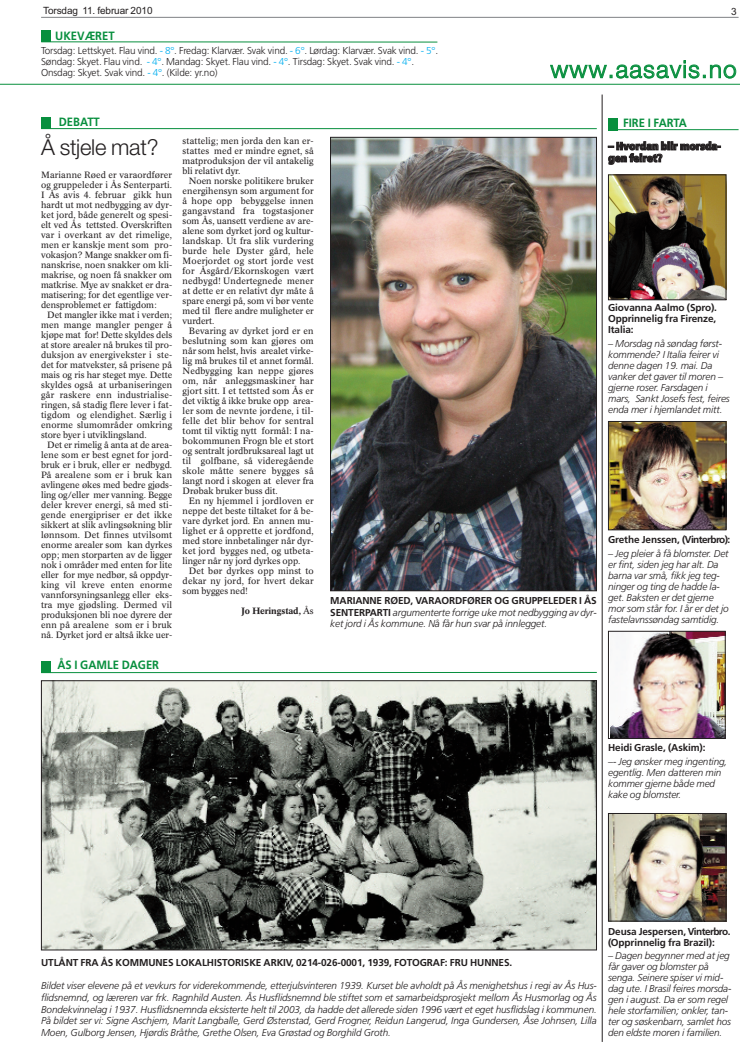
<style>
.page{position:relative;width:740px;height:1049px;background:#fff}
.page>*{position:absolute;margin:0;border:0;box-sizing:border-box;transform-origin:0 0}
.t1{font:300 24px "Helvetica Neue";letter-spacing:.055em;color:#088f3e}
.t2{font:300 22px "Helvetica Neue";letter-spacing:-.01em;color:#231f20}
.t3{font:700 12px "Frutiger";color:#088f3e;scale:.94 1}
.t4{font:900 condensed 11px/12px "Frutiger";letter-spacing:-.01em;color:#231f20}
.t5{font:italic 300 10px/11px "Frutiger";letter-spacing:-.01em;color:#231f20}
.t6{font:700 10px/11px "Frutiger";letter-spacing:-.01em;color:#231f20;text-align:justify}
.t7{font:300 10px/11px "Frutiger";letter-spacing:-.015em;color:#231f20}
.t8{font:10px "Arial";letter-spacing:-.01em;color:#231f20}
.t9{font:9px/10px "Concorde BE";color:#231f20;text-align:justify}
.t10{font:500 9px "Concorde BE";letter-spacing:-.005em;color:#231f20}
.s1{color:#00aeef}
.s2{font-weight:400}
.s3{font-weight:700;font-style:normal}
</style>
<div class="page">
<hr style="left:41px;top:17px;width:697px;height:1px;background:#808285">
<div style="left:41px;top:30px;width:10px;height:12px;background:#088f3e"></div>
<img style="left:610px;top:815px;width:114px;height:104px">
<div style="left:608px;top:813px;width:118px;height:108px;border:1px solid #231f20"></div>
<img style="left:610px;top:423px;width:114px;height:105px">
<div style="left:608px;top:421px;width:118px;height:109px;border:1px solid #231f20"></div>
<div style="left:608px;top:118px;width:10px;height:12px;background:#088f3e"></div>
<img style="left:610px;top:177px;width:114px;height:121px">
<div style="left:608px;top:175px;width:118px;height:125px;border:1px solid #231f20"></div>
<div style="left:41px;top:117px;width:10px;height:12px;background:#088f3e"></div>
<hr style="left:0;top:84px;width:740px;height:1px;background:#088f3e">
<hr style="left:41px;top:42px;width:396px;height:1px;background:#088f3e">
<hr style="left:41px;top:128px;width:556px;height:1px;background:#088f3e">
<hr style="left:608px;top:129px;width:130px;height:1px;background:#088f3e">
<hr style="left:602px;top:95px;width:1px;height:947px;background:#231f20">
<img style="left:610px;top:633px;width:113px;height:104px">
<div style="left:608px;top:631px;width:117px;height:108px;border:1px solid #231f20"></div>
<div style="left:41px;top:661px;width:10px;height:12px;background:#088f3e"></div>
<hr style="left:41px;top:672px;width:556px;height:1px;background:#088f3e">
<img style="left:332px;top:139px;width:263px;height:450px">
<div style="left:330px;top:137px;width:267px;height:454px;border:1px solid #231f20"></div>
<img style="left:43px;top:682px;width:552px;height:266px">
<div style="left:41px;top:680px;width:556px;height:270px;border:1px solid #231f20"></div>
<p class="t8" style="left:43px;top:5px;width:111px">Torsdag 11. februar 2010</p>
<p class="t8" style="left:731px;top:6px;width:7px">3</p>
<h3 class="t3" style="left:55px;top:31px;width:65px">UKEVÆRET</h3>
<p class="t7" style="left:41px;top:46px;width:398px">Torsdag: Lettskyet. Flau vind. <span class="s1">- 8°</span>. Fredag: Klarvær. Svak vind. <span class="s1">- 6°</span>. Lørdag: Klarvær. Svak vind. <span class="s1">- 5°</span>.<br>Søndag: Skyet. Flau vind. <span class="s1">- 4°</span>. Mandag: Skyet. Flau vind. <span class="s1">- 4°</span>. Tirsdag: Skyet. Svak vind. <span class="s1">- 4°</span>.<br>Onsdag: Skyet. Svak vind. <span class="s1">- 4°</span>. (Kilde: yr.no)</p>
<h1 class="t1" style="left:550px;top:61px;width:188px">www.aasavis.no</h1>
<h3 class="t3" style="left:59px;top:117px;width:45px">DEBATT</h3>
<h3 class="t3" style="left:623px;top:118px;width:69px">FIRE I FARTA</h3>
<h2 class="t2" style="left:41px;top:139px;width:119px">Å stjele mat?</h2>
<p class="t9" style="left:41px;top:170px;width:133px">Marianne Røed er varaordfører og gruppeleder i Ås Senterparti.<br>I Ås avis 4. februar gikk hun hardt ut mot nedbygging av dyr&shy;ket jord, både generelt og spesi&shy;elt ved Ås tettsted. Overskriften var i overkant av det rimelige, men er kanskje ment som pro&shy;vokasjon? Mange snakker om fi&shy;nanskrise, noen snakker om kli&shy;makrise, og noen få snakker om matkrise. Mye av snakket er dra&shy;matisering; for det egentlige ver&shy;densproblemet er fattigdom:</p>
<p class="t9" style="left:41px;top:310px;width:133px;text-indent:6px">Det mangler ikke mat i verden; men mange mangler penger å kjøpe mat for! Dette skyldes dels at store arealer nå brukes til pro&shy;duksjon av energivekster i ste&shy;det for matvekster, så prisene på mais og ris har steget mye. Dette skyldes også at urbaniseringen går raskere enn industrialise&shy;ringen, så stadig flere lever i fat&shy;tigdom og elendighet. Særlig i enorme slumområder omkring store byer i utviklingsland.</p>
<p class="t9" style="left:41px;top:440px;width:133px;text-indent:6px">Det er rimelig å anta at de area&shy;lene som er best egnet for jord&shy;bruk er i bruk, eller er nedbygd.<br>På arealene som er i bruk kan avlingene økes med bedre gjøds&shy;ling og/eller mer vanning. Begge deler krever energi, så med sti&shy;gende energipriser er det ikke sikkert at slik avlingsøkning blir lønnsom. Det finnes utvilsomt enorme arealer som kan dyrkes opp; men storparten av de ligger nok i områder med enten for lite eller for mye nedbør, så oppdyr&shy;king vil kreve enten enorme vannforsyningsanlegg eller eks&shy;tra mye gjødsling. Dermed vil produksjonen bli noe dyrere der enn på arealene som er i bruk nå. Dyrket jord er altså ikke uer-</p>
<h3 class="t3" style="left:57px;top:660px;width:110px">ÅS I GAMLE DAGER</h3>
<p class="t9" style="left:183px;top:137px;width:133px">stattelig; men jorda den kan er&shy;stattes med er mindre egnet, så matproduksjon der vil antakelig bli relativt dyr.</p>
<p class="t9" style="left:183px;top:177px;width:133px;text-indent:6px">Noen norske politikere bruker energihensyn som argument for å hope opp bebyggelse innen gangavstand fra togstasjoner som Ås, uansett verdiene av are&shy;alene som dyrket jord og kultur&shy;landskap. Ut fra slik vurdering burde hele Dyster gård, hele Moerjordet og stort jorde vest for Åsgård/Ekornskogen vært nedbygd! Undertegnede mener at dette er en relativt dyr måte å spare energi på, som vi bør vente med til flere andre muligheter er vurdert.</p>
<p class="t9" style="left:183px;top:327px;width:133px;text-indent:6px">Bevaring av dyrket jord er en beslutning som kan gjøres om når som helst, hvis arealet virke&shy;lig må brukes til et annet formål.<br>Nedbygging kan neppe gjøres om, når anleggsmaskiner har gjort sitt. I et tettsted som Ås er det viktig å ikke bruke opp area&shy;ler som de nevnte jordene, i til&shy;felle det blir behov for sentral tomt til viktig nytt formål: I na&shy;bokommunen Frogn ble et stort og sentralt jordbruksareal lagt ut til golfbane, så videregående skole måtte senere bygges så langt nord i skogen at elever fra Drøbak bruker buss dit.</p>
<p class="t9" style="left:183px;top:497px;width:133px;text-indent:6px">En ny hjemmel i jordloven er neppe det beste tiltaket for å be&shy;vare dyrket jord. En annen mu&shy;lighet er å opprette et jordfond, med store innbetalinger når dyr&shy;ket jord bygges ned, og utbeta&shy;linger når ny jord dyrkes opp.</p>
<p class="t9" style="left:183px;top:567px;width:133px;text-indent:6px">Det bør dyrkes opp minst to dekar ny jord, for hvert dekar som bygges ned!</p>
<p class="t10" style="left:242px;top:608px;width:74px">Jo Heringstad, <span class="s2">Ås</span></p>
<p class="t4" style="left:608px;top:141px;width:114px">– Hvordan blir morsda&shy;gen feiret?</p>
<p class="t6" style="left:608px;top:303px;width:110px">Giovanna Aalmo (Spro).<br>Opprinnelig fra Firenze, Italia:</p>
<p class="t5" style="left:608px;top:338px;width:123px">– Morsdag nå søndag først&shy;kommende? I Italia feirer vi denne dagen 19. mai. Da vanker det gaver til moren – gjerne roser. Farsdagen i mars, Sankt Josefs fest, feires enda mer i hjemlandet mitt.</p>
<p class="t5" style="left:330px;top:596px;width:268px;line-height:11.6px;text-align:justify"><span class="s3">MARIANNE RØED, VARAORDFØRER OG GRUPPELEDER I ÅS SENTERPARTI</span> argumenterte forrige uke mot nedbygging av dyr&shy;ket jord i Ås kommune. Nå får hun svar på innlegget.</p>
<p class="t6" style="left:608px;top:535px;width:124px">Grethe Jenssen, (Vinterbro):</p>
<p class="t5" style="left:608px;top:548px;width:122px">– Jeg pleier å få blomster. Det er fint, siden jeg har alt. Da barna var små, fikk jeg teg&shy;ninger og ting de hadde la&shy;get. Baksten er det gjerne mor som står for. I år er det jo fastelavnssøndag samtidig.</p>
<p class="t6" style="left:608px;top:743px;width:99px">Heidi Grasle, (Askim):</p>
<p class="t5" style="left:608px;top:757px;width:121px">–- Jeg ønsker meg ingenting, egentlig. Men datteren min kommer gjerne både med kake og blomster.</p>
<p class="t6" style="left:41px;top:957px;width:473px">UTLÅNT FRA ÅS KOMMUNES LOKALHISTORISKE ARKIV, 0214-026-0001, 1939, FOTOGRAF: FRU HUNNES.</p>
<p class="t5" style="left:41px;top:981px;width:557px;line-height:11.6px;text-align:justify">Bildet viser elevene på et vevkurs for viderekommende, etterjulsvinteren 1939. Kurset ble avholdt på Ås menighetshus i regi av Ås Hus&shy;flidsnemnd, og læreren var frk. Ragnhild Austen. Ås Husflidsnemnd ble stiftet som et samarbeidsprosjekt mellom Ås Husmorlag og Ås Bondekvinnelag i 1937. Husflidsnemnda eksisterte helt til 2003, da hadde det allerede siden 1996 vært et eget husflidslag i kommunen.<br>På bildet ser vi: Signe Aschjem, Marit Langballe, Gerd Østenstad, Gerd Frogner, Reidun Langerud, Inga Gundersen, Åse Johnsen, Lilla Moen, Gulborg Jensen, Hjørdis Bråthe, Grethe Olsen, Eva Grøstad og Borghild Groth.</p>
<p class="t6" style="left:608px;top:926px;width:124px">Deusa Jespersen, Vinterbro. (Opprinnelig fra Brazil):</p>
<p class="t5" style="left:608px;top:951px;width:125px">– Dagen begynner med at jeg får gaver og blomster på senga. Seinere spiser vi mid&shy;dag ute. I Brasil feires morsda&shy;gen i august. Da er som regel hele storfamilien; onkler, tan&shy;ter og søskenbarn, samlet hos den eldste moren i familien.</p>
</div>
